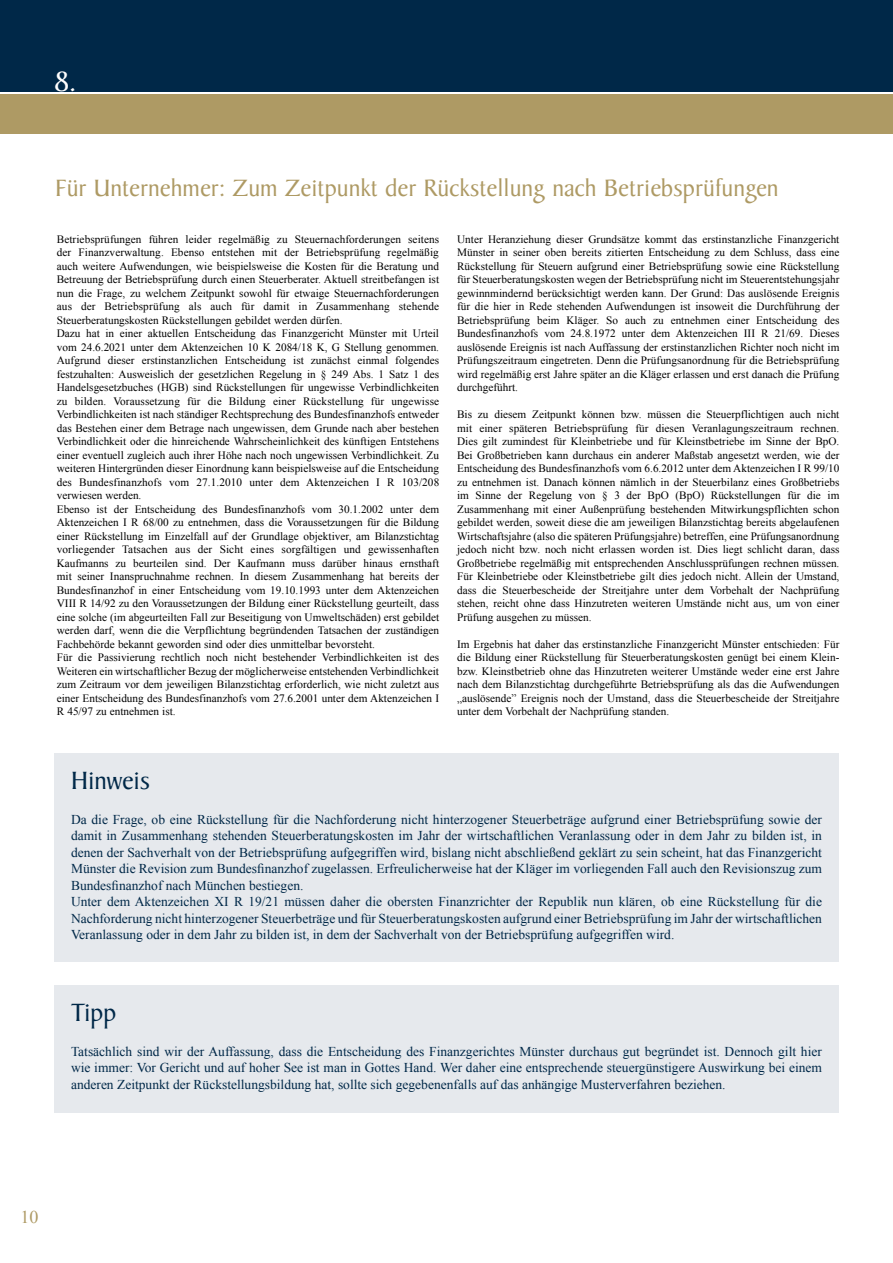
<style>
.page{position:relative;width:893px;height:1263px;background:#fff}
.page>*{position:absolute;margin:0;border:0;box-sizing:border-box;transform-origin:0 0}
.t1{font:30px "Baker Signet Std";color:#fff}
.t2{font:27px "Baker Signet Std";color:#002848}
.t3{font:25.5px "Baker Signet Std";color:#ae9a64}
.t4{font:18px "Times New Roman";color:#ae9a64}
.t5{font:13.5px/16.5px "Times New Roman";color:#002848}
.t6{font:11.25px/13.5px "Times New Roman";color:#000;text-align:justify}
</style>
<div class="page">
<div style="left:0;top:0;width:893px;height:91px;background:#002848"></div>
<div style="left:0;top:94px;width:893px;height:40px;background:#ae9a64"></div>
<div style="left:54px;top:753px;width:785px;height:209px;background:#e6e9ed"></div>
<div style="left:54px;top:985px;width:785px;height:127px;background:#e6e9ed"></div>
<h1 class="t1" style="left:54px;top:66px;width:25px">8.</h1>
<h3 class="t3" style="left:55px;top:174px;width:725px">Für Unternehmer: Zum Zeitpunkt der Rückstellung nach Betriebsprüfungen</h3>
<p class="t6" style="left:57px;top:232px;width:384px;text-align:left">Betriebsprüfungen führen leider regelmäßig zu Steuernachforderungen seitens der Finanzverwaltung. Ebenso entstehen mit der Betriebsprüfung regelmäßig auch weitere Aufwendungen, wie beispielsweise die Kosten für die Beratung und Betreuung der Betriebsprüfung durch einen Steuerberater. Aktuell streitbefangen ist nun die Frage, zu welchem Zeitpunkt sowohl für etwaige Steuernachforderungen aus der Betriebsprüfung als auch für damit in Zusammenhang stehende Steuerberatungskosten Rückstellungen gebildet werden dürfen.<br>Dazu hat in einer aktuellen Entscheidung das Finanzgericht Münster mit Urteil vom 24.6.2021 unter dem Aktenzeichen 10 K 2084/18 K, G Stellung genommen.<br>Aufgrund dieser erstinstanzlichen Entscheidung ist zunächst einmal folgendes festzuhalten: Ausweislich der gesetzlichen Regelung in § 249 Abs. 1 Satz 1 des Handelsgesetzbuches (HGB) sind Rückstellungen für ungewisse Verbindlichkeiten zu bilden. Voraussetzung für die Bildung einer Rückstellung für ungewisse Verbindlichkeiten ist nach ständiger Rechtsprechung des Bundesfinanzhofs entweder das Bestehen einer dem Betrage nach ungewissen, dem Grunde nach aber bestehen Verbindlichkeit oder die hinreichende Wahrscheinlichkeit des künftigen Entstehens einer eventuell zugleich auch ihrer Höhe nach noch ungewissen Verbindlichkeit. Zu weiteren Hintergründen dieser Einordnung kann beispielsweise auf die Entscheidung des Bundesfinanzhofs vom 27.1.2010 unter dem Aktenzeichen I R 103/208 verwiesen werden.<br>Ebenso ist der Entscheidung des Bundesfinanzhofs vom 30.1.2002 unter dem Aktenzeichen I R 68/00 zu entnehmen, dass die Voraussetzungen für die Bildung einer Rückstellung im Einzelfall auf der Grundlage objektiver, am Bilanzstichtag vorliegender Tatsachen aus der Sicht eines sorgfältigen und gewissenhaften Kaufmanns zu beurteilen sind. Der Kaufmann muss darüber hinaus ernsthaft mit seiner Inanspruchnahme rechnen. In diesem Zusammenhang hat bereits der Bundesfinanzhof in einer Entscheidung vom 19.10.1993 unter dem Aktenzeichen VIII R 14/92 zu den Voraussetzungen der Bildung einer Rückstellung geurteilt, dass eine solche (im abgeurteilten Fall zur Beseitigung von Umweltschäden) erst gebildet werden darf, wenn die die Verpflichtung begründenden Tatsachen der zuständigen Fachbehörde bekannt geworden sind oder dies unmittelbar bevorsteht.<br>Für die Passivierung rechtlich noch nicht bestehender Verbindlichkeiten ist des Weiteren ein wirtschaftlicher Bezug der möglicherweise entstehenden Verbindlichkeit zum Zeitraum vor dem jeweiligen Bilanzstichtag erforderlich, wie nicht zuletzt aus einer Entscheidung des Bundesfinanzhofs vom 27.6.2001 unter dem Aktenzeichen I R 45/97 zu entnehmen ist.</p>
<p class="t6" style="left:457px;top:232px;width:384px">Unter Heranziehung dieser Grundsätze kommt das erstinstanzliche Finanzgericht Münster in seiner oben bereits zitierten Entscheidung zu dem Schluss, dass eine Rückstellung für Steuern aufgrund einer Betriebsprüfung sowie eine Rückstellung für Steuerberatungskosten wegen der Betriebsprüfung nicht im Steuerentstehungsjahr gewinnmindernd berücksichtigt werden kann. Der Grund: Das auslösende Ereignis für die hier in Rede stehenden Aufwendungen ist insoweit die Durchführung der Betriebsprüfung beim Kläger. So auch zu entnehmen einer Entscheidung des Bundesfinanzhofs vom 24.8.1972 unter dem Aktenzeichen III R 21/69. Dieses auslösende Ereignis ist nach Auffassung der erstinstanzlichen Richter noch nicht im Prüfungszeitraum eingetreten. Denn die Prüfungsanordnung für die Betriebsprüfung wird regelmäßig erst Jahre später an die Kläger erlassen und erst danach die Prüfung durchgeführt.</p>
<p class="t6" style="left:457px;top:407px;width:384px">Bis zu diesem Zeitpunkt können bzw. müssen die Steuerpflichtigen auch nicht mit einer späteren Betriebsprüfung für diesen Veranlagungszeitraum rechnen.<br>Dies gilt zumindest für Kleinbetriebe und für Kleinstbetriebe im Sinne der BpO.<br>Bei Großbetrieben kann durchaus ein anderer Maßstab angesetzt werden, wie der Entscheidung des Bundesfinanzhofs vom 6.6.2012 unter dem Aktenzeichen I R 99/10 zu entnehmen ist. Danach können nämlich in der Steuerbilanz eines Großbetriebs im Sinne der Regelung von § 3 der BpO (BpO) Rückstellungen für die im Zusammenhang mit einer Außenprüfung bestehenden Mitwirkungspflichten schon gebildet werden, soweit diese die am jeweiligen Bilanzstichtag bereits abgelaufenen Wirtschaftsjahre (also die späteren Prüfungsjahre) betreffen, eine Prüfungsanordnung jedoch nicht bzw. noch nicht erlassen worden ist. Dies liegt schlicht daran, dass Großbetriebe regelmäßig mit entsprechenden Anschlussprüfungen rechnen müssen.<br>Für Kleinbetriebe oder Kleinstbetriebe gilt dies jedoch nicht. Allein der Umstand, dass die Steuerbescheide der Streitjahre unter dem Vorbehalt der Nachprüfung stehen, reicht ohne dass Hinzutreten weiteren Umstände nicht aus, um von einer Prüfung ausgehen zu müssen.</p>
<p class="t6" style="left:457px;top:637px;width:384px">Im Ergebnis hat daher das erstinstanzliche Finanzgericht Münster entschieden: Für die Bildung einer Rückstellung für Steuerberatungskosten genügt bei einem Klein&shy;bzw. Kleinstbetrieb ohne das Hinzutreten weiterer Umstände weder eine erst Jahre nach dem Bilanzstichtag durchgeführte Betriebsprüfung als das die Aufwendungen „auslösende” Ereignis noch der Umstand, dass die Steuerbescheide der Streitjahre unter dem Vorbehalt der Nachprüfung standen.</p>
<h2 class="t2" style="left:71px;top:766px;width:81px">Hinweis</h2>
<p class="t5" style="left:71px;top:811px;width:752px">Da die Frage, ob eine Rückstellung für die Nachforderung nicht hinterzogener Steuerbeträge aufgrund einer Betriebsprüfung sowie der damit in Zusammenhang stehenden Steuerberatungskosten im Jahr der wirtschaftlichen Veranlassung oder in dem Jahr zu bilden ist, in denen der Sachverhalt von der Betriebsprüfung aufgegriffen wird, bislang nicht abschließend geklärt zu sein scheint, hat das Finanzgericht Münster die Revision zum Bundesfinanzhof zugelassen. Erfreulicherweise hat der Kläger im vorliegenden Fall auch den Revisionszug zum Bundesfinanzhof nach München bestiegen.<br>Unter dem Aktenzeichen XI R 19/21 müssen daher die obersten Finanzrichter der Republik nun klären, ob eine Rückstellung für die Nachforderung nicht hinterzogener Steuerbeträge und für Steuerberatungskosten aufgrund einer Betriebsprüfung im Jahr der wirtschaftlichen Veranlassung oder in dem Jahr zu bilden ist, in dem der Sachverhalt von der Betriebsprüfung aufgegriffen wird.</p>
<h2 class="t2" style="left:71px;top:998px;width:47px">Tipp</h2>
<p class="t5" style="left:71px;top:1043px;width:752px;text-align:justify">Tatsächlich sind wir der Auffassung, dass die Entscheidung des Finanzgerichtes Münster durchaus gut begründet ist. Dennoch gilt hier wie immer: Vor Gericht und auf hoher See ist man in Gottes Hand. Wer daher eine entsprechende steuergünstigere Auswirkung bei einem anderen Zeitpunkt der Rückstellungsbildung hat, sollte sich gegebenenfalls auf das anhängige Musterverfahren beziehen.</p>
<h3 class="t4" style="left:21px;top:1205px;width:19px">10</h3>
</div>
